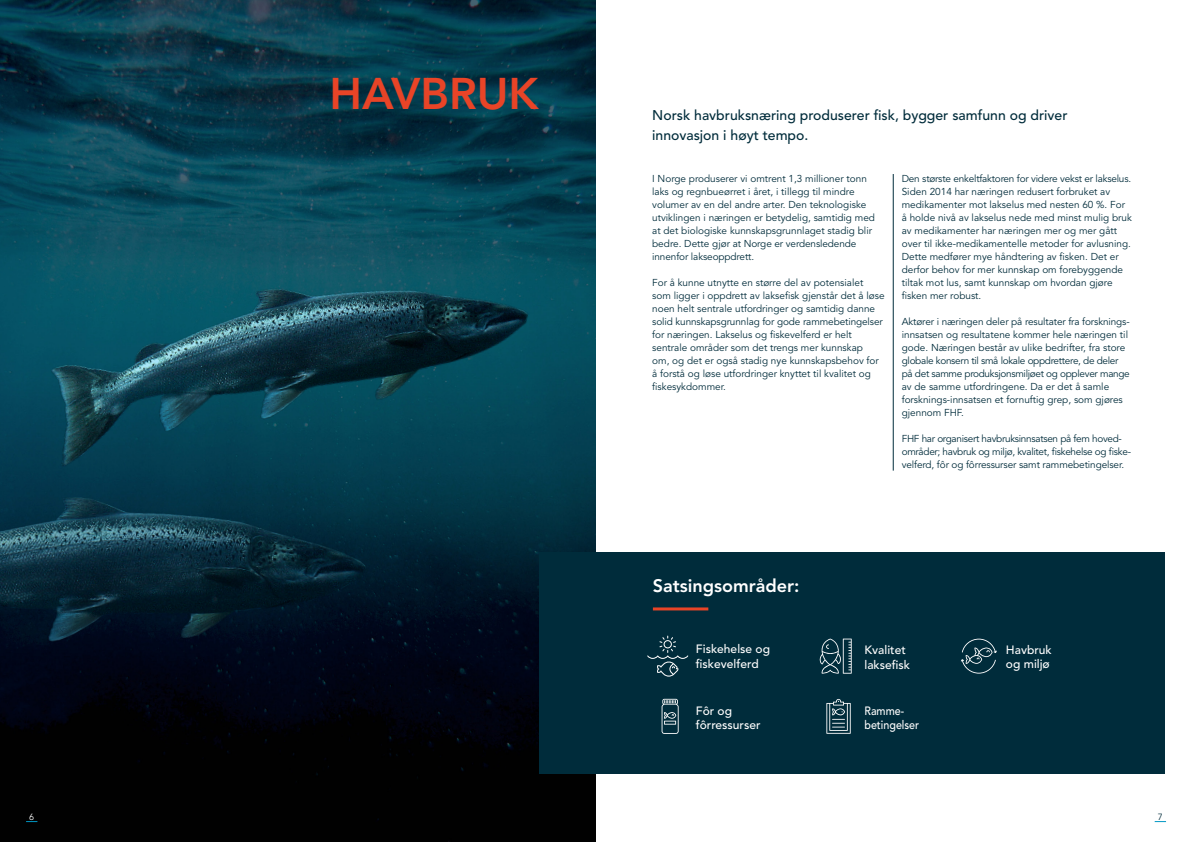
<style>
.page{position:relative;width:1191px;height:842px;background:#fff}
.page>*{position:absolute;margin:0;border:0;box-sizing:border-box;transform-origin:0 0}
.t1{font:800 44px "Avenir LT";color:#e84427}
.t2{font:800 18px "Avenir LT";color:#fff}
.t3{font:500 14px/20px "Avenir LT";color:#002c3b}
.t4{font:500 12px/14.7px "Avenir LT";color:#fff}
.t5{font:500 12px/14.7px "Avenir LT";color:#fff;scale:.89 1}
.t6{font:10px/13px "Avenir LT";color:#002c3b}
.t7{font:10px/13px "Avenir LT";letter-spacing:-.03em;color:#002c3b}
.t8{font:9px "Avenir LT";color:#fff}
.t9{font:9px "Avenir LT";color:#002c3b}
</style>
<div class="page">
<img style="left:0;top:0;width:595px;height:842px">
<div style="left:539px;top:553px;width:625px;height:221px;background:#002c3b"></div>
<svg style="left:1154px;top:821px;width:12px;height:1px"></svg>
<hr style="left:653px;top:607px;width:55px;height:3px;background:#e84427">
<img style="left:32px;top:92px;width:516px;height:474px">
<img style="left:0;top:299px;width:422px;height:541px">
<hr style="left:892px;top:174px;width:1px;height:297px;background:#002c3b">
<svg style="left:647px;top:636px;width:41px;height:41px"></svg>
<svg style="left:819px;top:639px;width:32px;height:35px"></svg>
<svg style="left:661px;top:699px;width:17px;height:35px"></svg>
<svg style="left:826px;top:699px;width:24px;height:35px"></svg>
<svg style="left:961px;top:639px;width:35px;height:35px"></svg>
<p class="t1" style="left:329px;top:68px;width:211px">HAVBRUK</p>
<p class="t3" style="left:652px;top:105px;width:417px">Norsk havbruksnæring produserer fisk, bygger samfunn og driver innovasjon i høyt tempo.</p>
<p class="t6" style="left:652px;top:172px;width:224px">I Norge produserer vi omtrent 1,3 millioner tonn laks og regnbueørret i året, i tillegg til mindre volumer av en del andre arter. Den teknologiske utviklingen i næringen er betydelig, samtidig med at det biologiske kunnskapsgrunnlaget stadig blir bedre. Dette gjør at Norge er verdensledende innenfor lakseoppdrett.</p>
<p class="t6" style="left:652px;top:276px;width:234px">For å kunne utnytte en større del av potensialet<br>som ligger i oppdrett av laksefisk gjenstår det å løse noen helt sentrale utfordringer og samtidig danne solid kunnskapsgrunnlag for gode rammebetingelser for næringen. Lakselus og fiskevelferd er helt sentrale områder som det trengs mer kunnskap<br>om, og det er også stadig nye kunnskapsbehov for å forstå og løse utfordringer knyttet til kvalitet og fiskesykdommer.</p>
<p class="t6" style="left:901px;top:172px;width:232px">Den største enkeltfaktoren for videre vekst er lakselus.<br>Siden 2014 har næringen redusert forbruket av medikamenter mot lakselus med nesten 60 %. For å holde nivå av lakselus nede med minst mulig bruk av medikamenter har næringen mer og mer gått over til ikke-medikamentelle metoder for avlusning.<br>Dette medfører mye håndtering av fisken. Det er derfor behov for mer kunnskap om forebyggende tiltak mot lus, samt kunnskap om hvordan gjøre fisken mer robust.</p>
<p class="t6" style="left:901px;top:315px;width:230px">Aktører i næringen deler på resultater fra forsknings&shy;innsatsen og resultatene kommer hele næringen til gode. Næringen består av ulike bedrifter, fra store globale konsern til små lokale oppdrettere, de deler på det samme produksjonsmiljøet og opplever mange av de samme utfordringene. Da er det å samle forsknings-innsatsen et fornuftig grep, som gjøres gjennom FHF.</p>
<p class="t7" style="left:901px;top:432px;width:231px">FHF har organisert havbruksinnsatsen på fem hoved&shy;områder; havbruk og miljø, kvalitet, fiskehelse og fiske&shy;velferd, fôr og fôrressurser samt rammebetingelser.</p>
<p class="t2" style="left:653px;top:575px;width:148px">Satsingsområder:</p>
<p class="t4" style="left:696px;top:642px;width:76px">Fiskehelse og fiskevelferd</p>
<p class="t4" style="left:696px;top:703px;width:66px">Fôr og fôrressurser</p>
<p class="t4" style="left:864px;top:643px;width:47px">Kvalitet laksefisk</p>
<p class="t5" style="left:864px;top:703px;width:63px">Ramme&shy;betingelser</p>
<p class="t4" style="left:1006px;top:642px;width:47px">Havbruk og miljø</p>
<p class="t8" style="left:29px;top:811px;width:7px">6</p>
<p class="t9" style="left:1157px;top:811px;width:7px">7</p>
</div>
